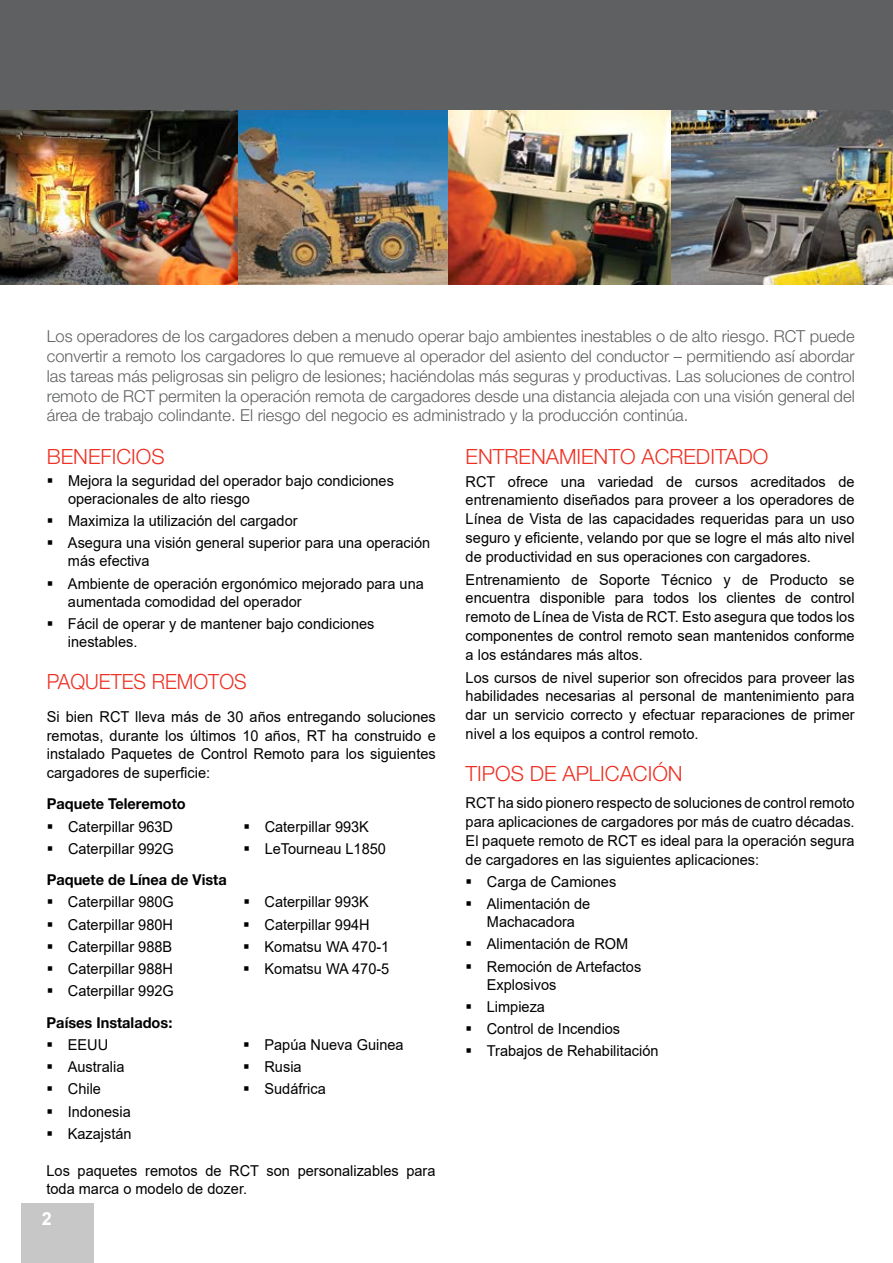
<style>
.page{position:relative;width:893px;height:1263px;background:#fff}
.page>*{position:absolute;margin:0;border:0;box-sizing:border-box;transform-origin:0 0}
.t1{font:300 21px "Helvetica Neue LT Std";color:#ee3124}
.t2{font:300 21px "Helvetica Neue LT Std";color:#ee3124;scale:.95 1}
.t3{font:700 18px "Arial";color:#fff}
.t4{font:300 16.5px/19.8px "Helvetica Neue LT Std";color:#5f6062;text-align:justify}
.t5{font:15px/22.2px "Arial";color:#000}
.t6{font:700 15px "Helvetica Neue LT Std";color:#000}
</style>
<div class="page">
<div style="left:43px;top:1203px;width:51px;height:60px;background:#c7c7c8"></div>
<div style="left:0;top:0;width:893px;height:111px;background:#5f6062"></div>
<div style="left:21px;top:1203px;width:51px;height:60px;background:#c7c7c8"></div>
<img style="left:237px;top:111px;width:656px;height:173px">
<img style="left:0;top:111px;width:237px;height:173px">
<p class="t4" style="left:47px;top:326px;width:809px">Los operadores de los cargadores deben a menudo operar bajo ambientes inestables o de alto riesgo. RCT puede convertir a remoto los cargadores lo que remueve al operador del asiento del conductor – permitiendo así abordar las tareas más peligrosas sin peligro de lesiones; haciéndolas más seguras y productivas. Las soluciones de control remoto de RCT permiten la operación remota de cargadores desde una distancia alejada con una visión general del área de trabajo colindante. El riesgo del negocio es administrado y la producción continúa.</p>
<h1 class="t1" style="left:47px;top:443px;width:119px">BENEFICIOS</h1>
<p class="t5" style="left:68px;top:472px;width:327px;line-height:18px">Mejora la seguridad del operador bajo condiciones operacionales de alto riesgo</p>
<p class="t5" style="left:68px;top:510px;width:364px">Maximiza la utilización del cargador<br>Asegura una visión general superior para una operación</p>
<p class="t5" style="left:68px;top:550px;width:357px">más efectiva<br>Ambiente de operación ergonómico mejorado para una</p>
<p class="t5" style="left:68px;top:590px;width:308px">aumentada comodidad del operador<br>Fácil de operar y de mantener bajo condiciones</p>
<p class="t5" style="left:68px;top:630px;width:71px">inestables.</p>
<h1 class="t2" style="left:47px;top:669px;width:212px">PAQUETES REMOTOS</h1>
<p class="t5" style="left:47px;top:707px;width:391px;line-height:18.8px;text-align:justify">Si bien RCT lleva más de 30 años entregando soluciones remotas, durante los últimos 10 años, RT ha construido e instalado Paquetes de Control Remoto para los siguientes cargadores de superficie:</p>
<p class="t6" style="left:47px;top:795px;width:141px">Paquete Teleremoto</p>
<p class="t5" style="left:68px;top:815px;width:107px">Caterpillar 963D<br>Caterpillar 992G</p>
<p class="t5" style="left:265px;top:815px;width:123px">Caterpillar 993K<br>LeTourneau L1850</p>
<p class="t6" style="left:47px;top:870px;width:181px">Paquete de Línea de Vista</p>
<p class="t5" style="left:68px;top:891px;width:107px;text-align:justify">Caterpillar 980G Caterpillar 980H Caterpillar 988B Caterpillar 988H Caterpillar 992G</p>
<p class="t5" style="left:265px;top:891px;width:126px">Caterpillar 993K<br>Caterpillar 994H<br>Komatsu WA 470-1<br>Komatsu WA 470-5</p>
<p class="t6" style="left:47px;top:1013px;width:127px">Países Instalados:</p>
<p class="t5" style="left:68px;top:1033px;width:65px">EEUU<br>Australia<br>Chile<br>Indonesia<br>Kazajstán</p>
<p class="t5" style="left:264px;top:1033px;width:141px">Papúa Nueva Guinea<br>Rusia<br>Sudáfrica</p>
<p class="t5" style="left:47px;top:1162px;width:391px;line-height:18px">Los paquetes remotos de RCT son personalizables para toda marca o modelo de dozer.</p>
<h1 class="t1" style="left:466px;top:443px;width:304px">ENTRENAMIENTO ACREDITADO</h1>
<p class="t5" style="left:466px;top:472px;width:391px;line-height:18.8px;text-align:justify">RCT ofrece una variedad de cursos acreditados de entrenamiento diseñados para proveer a los operadores de Línea de Vista de las capacidades requeridas para un uso seguro y eficiente, velando por que se logre el más alto nivel de productividad en sus operaciones con cargadores.</p>
<p class="t5" style="left:466px;top:570px;width:391px;line-height:18.8px;text-align:justify">Entrenamiento de Soporte Técnico y de Producto se encuentra disponible para todos los clientes de control remoto de Línea de Vista de RCT. Esto asegura que todos los componentes de control remoto sean mantenidos conforme a los estándares más altos.</p>
<p class="t5" style="left:466px;top:668px;width:390px;line-height:18.8px;text-align:justify">Los cursos de nivel superior son ofrecidos para proveer las habilidades necesarias al personal de mantenimiento para dar un servicio correcto y efectuar reparaciones de primer nivel a los equipos a control remoto.</p>
<h1 class="t1" style="left:466px;top:761px;width:219px">TIPOS DE APLICACIÓN</h1>
<p class="t5" style="left:466px;top:794px;width:390px;line-height:18.8px;text-align:justify">RCT ha sido pionero respecto de soluciones de control remoto para aplicaciones de cargadores por más de cuatro décadas.<br>El paquete remoto de RCT es ideal para la operación segura de cargadores en las siguientes aplicaciones:</p>
<p class="t5" style="left:487px;top:870px;width:131px">Carga de Camiones<br>Alimentación de</p>
<p class="t5" style="left:487px;top:911px;width:156px">Machacadora<br>Alimentación de ROM<br>Remoción de Artefactos</p>
<p class="t5" style="left:487px;top:973px;width:173px">Explosivos<br>Limpieza<br>Control de Incendios<br>Trabajos de Rehabilitación</p>
<p class="t3" style="left:42px;top:1206px;width:33px">2 2</p>
</div>
